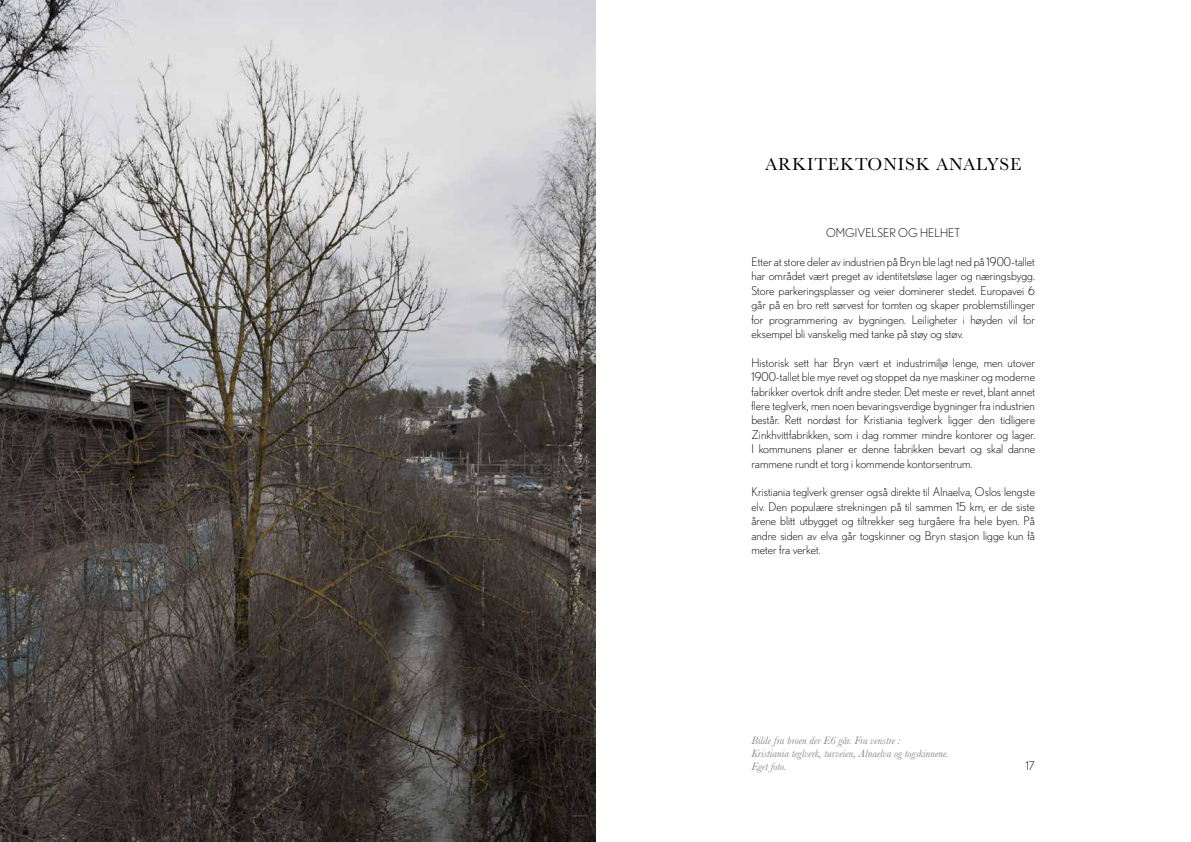
<style>
.page{position:relative;width:1191px;height:842px;background:#fff}
.page>*{position:absolute;margin:0;border:0;box-sizing:border-box;transform-origin:0 0}
.t1{font:18px "Baskerville";letter-spacing:.05em;color:#000}
.t2{font:300 12px/14.4px "Nobel";color:#000;text-align:justify}
.t3{font:italic 11px/13.2px "Baskerville";color:#878787}
</style>
<div class="page">
<svg style="left:0;top:0;width:595px;height:842px;background:#7a7775"></svg>
<h1 class="t1" style="left:765px;top:153px;width:258px">ARKITEKTONISK ANALYSE</h1>
<p class="t2" style="left:826px;top:226px;width:135px">OMGIVELSER OG HELHET</p>
<p class="t2" style="left:751px;top:254px;width:285px">Etter at store deler av industrien på Bryn ble lagt ned på 1900-tallet har området vært preget av identitetsløse lager og næringsbygg.<br>Store parkeringsplasser og veier dominerer stedet. Europavei 6 går på en bro rett sørvest for tomten og skaper problemstillinger for programmering av bygningen. Leiligheter i høyden vil for eksempel bli vanskelig med tanke på støy og støv.</p>
<p class="t2" style="left:751px;top:355px;width:285px">Historisk sett har Bryn vært et industrimiljø lenge, men utover 1900-tallet ble mye revet og stoppet da nye maskiner og moderne fabrikker overtok drift andre steder. Det meste er revet, blant annet flere teglverk, men noen bevaringsverdige bygninger fra industrien består. Rett nordøst for Kristiania teglverk ligger den tidligere Zinkhvittfabrikken, som i dag rommer mindre kontorer og lager.<br>I kommunens planer er denne fabrikken bevart og skal danne rammene rundt et torg i kommende kontorsentrum.</p>
<p class="t2" style="left:751px;top:485px;width:285px">Kristiania teglverk grenser også direkte til Alnaelva, Oslos lengste elv. Den populære strekningen på til sammen 15 km, er de siste årene blitt utbygget og tiltrekker seg turgåere fra hele byen. På andre siden av elva går togskinner og Bryn stasjon ligge kun få meter fra verket.</p>
<p class="t3" style="left:751px;top:733px;width:199px">Bilde fra broen der E6 går. Fra venstre :<br>Kristiania teglverk, turveien, Alnaelva og togskinnene.<br>Eget foto.</p>
<p class="t2" style="left:1025px;top:758px;width:11px">17</p>
</div>
